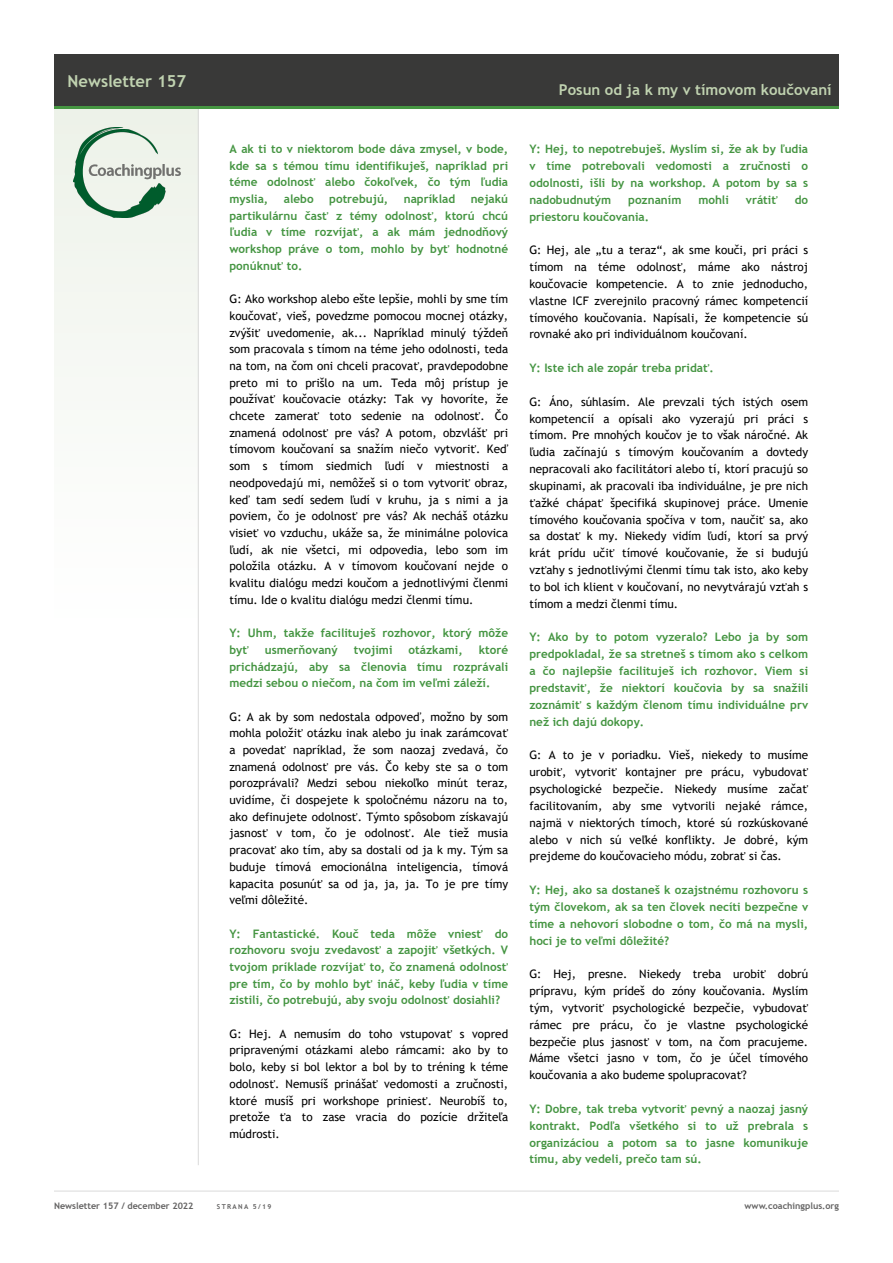
<style>
.page{position:relative;width:893px;height:1263px;background:#fff}
.page>*{position:absolute;margin:0;border:0;box-sizing:border-box;transform-origin:0 0}
.t1{font:700 16.5px "Trebuchet MS";color:#c0d2b0}
.t2{font:700 15px "Trebuchet MS";color:#c0d2b0}
.t3{font:11.7px/16.6px "Trebuchet MS";color:#000;text-align:justify}
.t4{font:700 11.7px/16.6px "Trebuchet MS";color:#459542;text-align:justify}
.t5{font:700 9px "Trebuchet MS";color:#646363}
.t6{font:700 6.75px "Trebuchet MS";letter-spacing:.2em;color:#646363}
</style>
<div class="page">
<div style="left:54px;top:106px;width:145px;height:525px;background:#f7f9f6"></div>
<hr style="left:54px;top:1191px;width:785px;height:1px;background:#dadada">
<hr style="left:198px;top:108px;width:1px;height:1057px;background:#dadada">
<div style="left:54px;top:54px;width:785px;height:53px;background:#393938"></div>
<hr style="left:54px;top:106px;width:785px;height:3px;background:#469642">
<img style="left:74px;top:127px;width:106px;height:91px">
<h1 class="t1" style="left:68px;top:70px;width:120px">Newsletter 157</h1>
<p class="t5" style="left:54px;top:1200px;width:141px">Newsletter 157 / december 2022</p>
<p class="t4" style="left:229px;top:141px;width:280px">A ak ti to v niektorom bode dáva zmysel, v bode, kde sa s témou tímu identifikuješ, napríklad pri téme odolnosť alebo čokoľvek, čo tým ľudia myslia,</p>
<p class="t4" style="left:229px;top:191px;width:280px;text-indent:241px">nejakú partikulárnu časť z témy odolnosť, ktorú chcú ľudia v tíme rozvíjať, a ak mám jednodňový workshop práve o tom, mohlo by byť hodnotné ponúknuť to.</p>
<p class="t3" style="left:229px;top:291px;width:280px">G: Ako workshop alebo ešte lepšie, mohli by sme tím koučovať, vieš, povedzme pomocou mocnej otázky, zvýšiť uvedomenie, ak... Napríklad minulý týždeň som pracovala s tímom na téme jeho odolnosti, teda na tom, na čom oni chceli pracovať, pravdepodobne preto mi to prišlo na um. Teda môj prístup je používať koučovacie otázky: Tak vy hovoríte, že chcete zamerať toto sedenie na odolnosť. Čo znamená odolnosť pre vás? A potom, obzvlášť pri tímovom koučovaní sa snažím niečo vytvoriť. Keď som s tímom siedmich ľudí v miestnosti a neodpovedajú mi, nemôžeš si o tom vytvoriť obraz, keď tam sedí sedem ľudí v kruhu, ja s nimi a ja poviem, čo je odolnosť pre vás? Ak necháš otázku visieť vo vzduchu, ukáže sa, že minimálne polovica ľudí, ak nie všetci, mi odpovedia, lebo som im položila otázku. A v tímovom koučovaní nejde o kvalitu dialógu medzi koučom a jednotlivými členmi tímu. Ide o kvalitu dialógu medzi členmi tímu.</p>
<p class="t4" style="left:229px;top:625px;width:280px">Y: Uhm, takže facilituješ rozhovor, ktorý môže byť</p>
<p class="t4" style="left:284px;top:191px;width:31px">alebo</p>
<p class="t4" style="left:329px;top:191px;width:61px">potrebujú,</p>
<p class="t4" style="left:404px;top:191px;width:53px">napríklad</p>
<p class="t4" style="left:229px;top:641px;width:280px;text-indent:249px">ktoré prichádzajú, aby sa členovia tímu rozprávali medzi sebou o niečom, na čom im veľmi záleží.</p>
<p class="t3" style="left:229px;top:708px;width:280px">G: A ak by som nedostala odpoveď, možno by som mohla položiť otázku inak alebo ju inak zarámcovať a povedať napríklad, že som naozaj zvedavá, čo znamená odolnosť pre vás. Čo keby ste sa o tom porozprávali? Medzi sebou niekoľko minút teraz, uvidíme, či dospejete k spoločnému názoru na to, ako definujete odolnosť. Týmto spôsobom získavajú jasnosť v tom, čo je odolnosť. Ale tiež musia pracovať ako tím, aby sa dostali od ja k my. Tým sa buduje tímová emocionálna inteligencia, tímová kapacita posunúť sa od ja, ja, ja. To je pre tímy veľmi dôležité.</p>
<p class="t4" style="left:229px;top:925px;width:280px">Y: Fantastické. Kouč teda môže vniesť do rozhovoru svoju zvedavosť a zapojiť všetkých. V tvojom príklade rozvíjať to, čo znamená odolnosť pre tím, čo by mohlo byť ináč, keby ľudia v tíme zistili, čo potrebujú, aby svoju odolnosť dosiahli?</p>
<p class="t3" style="left:229px;top:1025px;width:280px">G: Hej. A nemusím do toho vstupovať s vopred pripravenými otázkami alebo rámcami: ako by to bolo, keby si bol lektor a bol by to tréning k téme odolnosť. Nemusíš prinášať vedomosti a zručnosti, ktoré musíš pri workshope priniesť. Neurobíš to, pretože ťa to zase vracia do pozície držiteľa múdrosti.</p>
<p class="t4" style="left:265px;top:641px;width:74px">usmerňovaný</p>
<p class="t4" style="left:354px;top:641px;width:40px">tvojimi</p>
<p class="t4" style="left:409px;top:641px;width:56px">otázkami,</p>
<p class="t2" style="left:559px;top:81px;width:274px">Posun od ja k my v tímovom koučovaní</p>
<p class="t4" style="left:529px;top:141px;width:280px">Y: Hej, to nepotrebuješ. Myslím si, že ak by ľudia v tíme potrebovali vedomosti a zručnosti o odolnosti, išli by na workshop. A potom by sa s nadobudnutým</p>
<p class="t4" style="left:628px;top:191px;width:55px">poznaním</p>
<p class="t4" style="left:698px;top:191px;width:32px">mohli</p>
<p class="t4" style="left:746px;top:191px;width:33px">vrátiť</p>
<p class="t4" style="left:795px;top:191px;width:15px">do</p>
<p class="t4" style="left:529px;top:208px;width:121px">priestoru koučovania.</p>
<p class="t3" style="left:529px;top:242px;width:280px">G: Hej, ale „tu a teraz“, ak sme kouči, pri práci s tímom na téme odolnosť, máme ako nástroj koučovacie kompetencie. A to znie jednoducho, vlastne ICF zverejnilo pracovný rámec kompetencií tímového koučovania. Napísali, že kompetencie sú rovnaké ako pri individuálnom koučovaní.</p>
<p class="t4" style="left:529px;top:360px;width:186px">Y: Iste ich ale zopár treba pridať.</p>
<p class="t3" style="left:529px;top:393px;width:280px">G: Áno, súhlasím. Ale prevzali tých istých osem kompetencií a opísali ako vyzerajú pri práci s tímom. Pre mnohých koučov je to však náročné. Ak ľudia začínajú s tímovým koučovaním a dovtedy nepracovali ako facilitátori alebo tí, ktorí pracujú so skupinami, ak pracovali iba individuálne, je pre nich ťažké chápať špecifiká skupinovej práce. Umenie tímového koučovania spočíva v tom, naučiť sa, ako sa dostať k my. Niekedy vidím ľudí, ktorí sa prvý krát prídu učiť tímové koučovanie, že si budujú vzťahy s jednotlivými členmi tímu tak isto, ako keby to bol ich klient v koučovaní, no nevytvárajú vzťah s tímom a medzi členmi tímu.</p>
<p class="t4" style="left:529px;top:629px;width:280px">Y: Ako by to potom vyzeralo? Lebo ja by som predpokladal, že sa stretneš s tímom ako s celkom a čo najlepšie facilituješ ich rozhovor. Viem si predstaviť, že niektorí koučovia by sa snažili zoznámiť s každým členom tímu individuálne prv než ich dajú dokopy.</p>
<p class="t3" style="left:529px;top:747px;width:280px">G: A to je v poriadku. Vieš, niekedy to musíme urobiť, vytvoriť kontajner pre prácu, vybudovať psychologické bezpečie. Niekedy musíme začať facilitovaním, aby sme vytvorili nejaké rámce, najmä v niektorých tímoch, ktoré sú rozkúskované alebo v nich sú veľké konflikty. Je dobré, kým prejdeme do koučovacieho módu, zobrať si čas.</p>
<p class="t4" style="left:529px;top:881px;width:280px">Y: Hej, ako sa dostaneš k ozajstnému rozhovoru s tým človekom, ak sa ten človek necíti bezpečne v tíme a nehovorí slobodne o tom, čo má na mysli, hoci je to veľmi dôležité?</p>
<p class="t3" style="left:529px;top:965px;width:280px">G: Hej, presne. Niekedy treba urobiť dobrú prípravu, kým prídeš do zóny koučovania. Myslím tým, vytvoriť psychologické bezpečie, vybudovať rámec pre prácu, čo je vlastne psychologické bezpečie plus jasnosť v tom, na čom pracujeme.<br>Máme všetci jasno v tom, čo je účel tímového koučovania a ako budeme spolupracovať?</p>
<p class="t4" style="left:529px;top:1100px;width:280px">Y: Dobre, tak treba vytvoriť pevný a naozaj jasný kontrakt. Podľa všetkého si to už prebrala s organizáciou a potom sa to jasne komunikuje tímu, aby vedeli, prečo tam sú.</p>
<p class="t6" style="left:217px;top:1202px;width:56px">STRANA 5/19</p>
<p class="t5" style="left:745px;top:1200px;width:96px">www.coachingplus.org</p>
</div>
